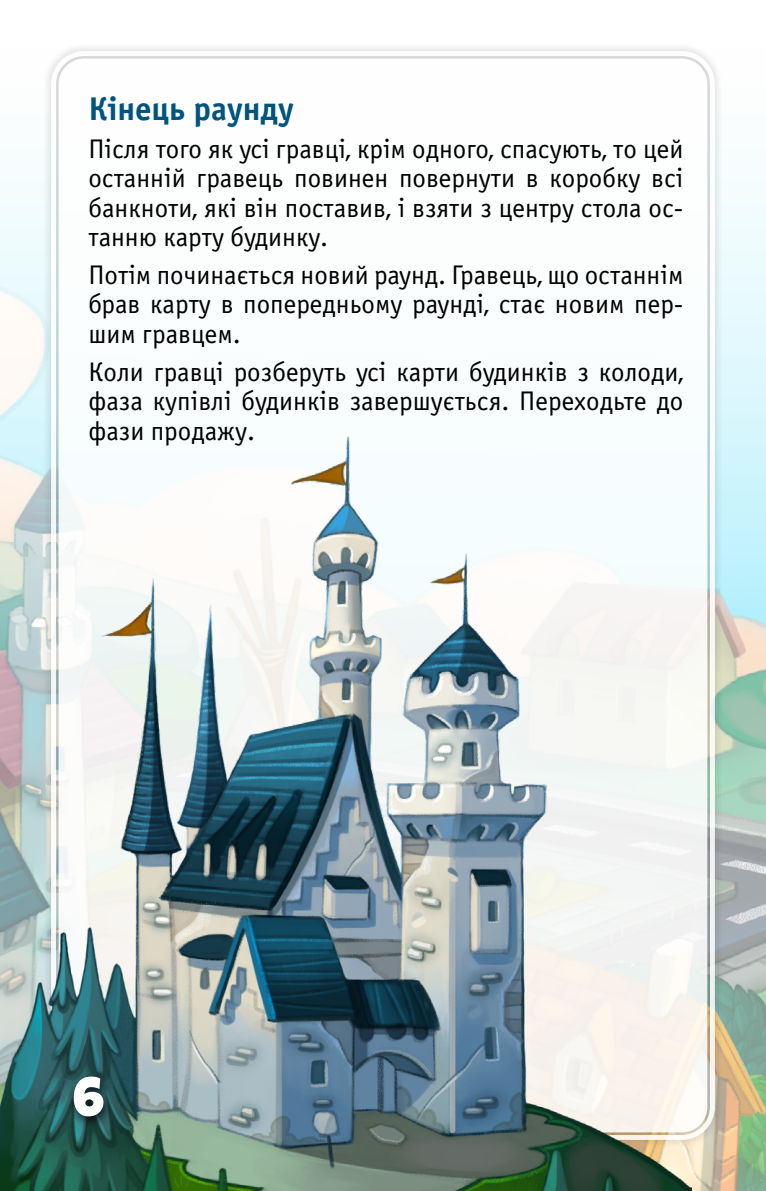
<style>
.page{position:relative;width:766px;height:1191px;background:#fff}
.page>*{position:absolute;margin:0;border:0;box-sizing:border-box;transform-origin:0 0}
.t1{font:54px "Luckiest Guy";color:#fff}
.t2{font:700 33px "Officina Sans C";color:#00547e}
.t3{font:27px/29.4px "Officina Sans C";color:#000;text-align:justify}
</style>
<div class="page">
<img style="left:0;top:179px;width:765px;height:1012px">
<div style="left:42px;top:42px;width:682px;height:1107px;background:#000;opacity:.25"></div>
<div style="left:59px;top:59px;width:648px;height:1073px;background:#fff;border-radius:26px"></div>
<img style="left:0;top:358px;width:691px;height:833px">
<div style="left:66px;top:1072px;width:49px;height:57px;background:#000;opacity:.75"></div>
<p class="t2" style="left:88px;top:90px;width:207px">Кінець раунду</p>
<p class="t3" style="left:88px;top:135px;width:596px">Після того як усі гравці, крім одного, спасують, то цей останній гравець повинен повернути в коробку всі банкноти, які він поставив, і взяти з центру стола ос&shy;танню карту будинку.</p>
<p class="t3" style="left:88px;top:261px;width:596px">Потім починається новий раунд. Гравець, що останнім брав карту в попередньому раунді, стає новим пер&shy;шим гравцем.</p>
<p class="t3" style="left:88px;top:357px;width:596px">Коли гравці розберуть усі карти будинків з колоди, фаза купівлі будинків завершується. Переходьте до фази продажу.</p>
<h1 class="t1" style="left:73px;top:1061px;width:32px">6</h1>
</div>
